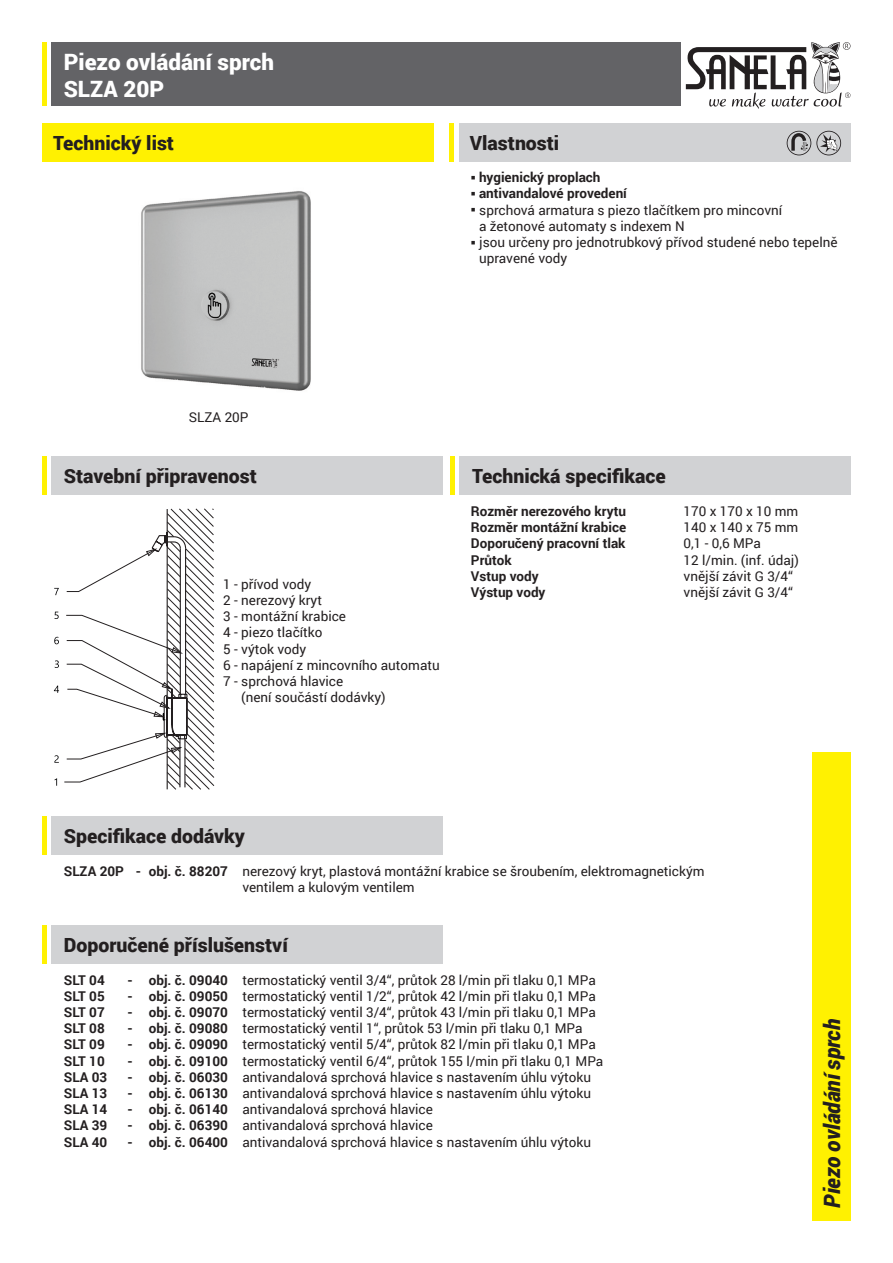
<style>
.page{position:relative;width:893px;height:1263px;background:#fff}
.page>*{position:absolute;margin:0;border:0;box-sizing:border-box;transform-origin:0 0}
.t1{font:900 22.5px "Roboto";color:#fff}
.t2{font:italic 900 22.5px "Roboto";letter-spacing:-.005em;color:#231f20;scale:.95 1}
.t3{font:900 19.5px "Roboto";color:#231f20}
.t4{font:13.5px "Roboto";color:#231f20}
.t5{font:700 13.5px "Roboto";color:#231f20}
.s1{font-weight:700}
</style>
<div class="page">
<div style="left:51px;top:43px;width:629px;height:63px;background:#636366"></div>
<div style="left:459px;top:123px;width:391px;height:39px;background:#d1d2d4"></div>
<div style="left:51px;top:456px;width:391px;height:38px;background:#d1d2d4"></div>
<div style="left:812px;top:752px;width:38px;height:468px;background:#fff101"></div>
<hr style="left:43px;top:43px;width:4px;height:63px;background:#fff101">
<hr style="left:43px;top:456px;width:4px;height:38px;background:#fff101">
<div style="left:459px;top:456px;width:391px;height:38px;background:#d1d2d4"></div>
<hr style="left:451px;top:456px;width:4px;height:38px;background:#fff101">
<hr style="left:450px;top:123px;width:4px;height:39px;background:#fff101">
<div style="left:51px;top:816px;width:391px;height:39px;background:#d1d2d4"></div>
<hr style="left:43px;top:816px;width:4px;height:39px;background:#fff101">
<div style="left:51px;top:925px;width:391px;height:38px;background:#d1d2d4"></div>
<hr style="left:43px;top:925px;width:4px;height:38px;background:#fff101">
<svg style="left:54px;top:508px;width:160px;height:282px"></svg>
<img style="left:141px;top:191px;width:170px;height:200px">
<svg style="left:686px;top:42px;width:164px;height:67px"></svg>
<svg style="left:787px;top:131px;width:54px;height:24px"></svg>
<div style="left:43px;top:123px;width:391px;height:39px;background:#fff101"></div>
<p class="t1" style="left:64px;top:46px;width:212px">Piezo ovládání sprch</p>
<p class="t1" style="left:64px;top:73px;width:102px">SLZA 20P</p>
<p class="t3" style="left:53px;top:129px;width:122px">Technický list</p>
<p class="t3" style="left:470px;top:129px;width:91px">Vlastnosti</p>
<p class="t5" style="left:471px;top:168px;width:131px">○ hygienický proplach</p>
<p class="t5" style="left:471px;top:184px;width:158px">○ antivandalové provedení</p>
<p class="t4" style="left:471px;top:200px;width:313px">○ sprchová armatura s piezo tlačítkem pro mincovní</p>
<p class="t4" style="left:479px;top:216px;width:207px">a žetonové automaty s indexem N</p>
<p class="t4" style="left:471px;top:233px;width:368px">○ jsou určeny pro jednotrubkový přívod studené nebo tepelně</p>
<p class="t4" style="left:479px;top:249px;width:90px">upravené vody</p>
<p class="t4" style="left:189px;top:408px;width:61px">SLZA 20P</p>
<p class="t3" style="left:64px;top:462px;width:194px">Stavební připravenost</p>
<p class="t4" style="left:223px;top:574px;width:89px">1 - přívod vody</p>
<p class="t4" style="left:223px;top:591px;width:100px">2 - nerezový kryt</p>
<p class="t4" style="left:223px;top:607px;width:124px">3 - montážní krabice</p>
<p class="t4" style="left:223px;top:623px;width:101px">4 - piezo tlačítko</p>
<p class="t4" style="left:223px;top:639px;width:85px">5 - výtok vody</p>
<p class="t4" style="left:223px;top:655px;width:218px">6 - napájení z mincovního automatu</p>
<p class="t4" style="left:223px;top:672px;width:122px">7 - sprchová hlavice</p>
<p class="t4" style="left:241px;top:688px;width:146px">(není součástí dodávky)</p>
<p class="t3" style="left:472px;top:462px;width:195px">Technická specifikace</p>
<p class="t5" style="left:471px;top:502px;width:157px">Rozměr nerezového krytu</p>
<p class="t4" style="left:684px;top:502px;width:116px">170 x 170 x 10 mm</p>
<p class="t5" style="left:471px;top:518px;width:157px">Rozměr montážní krabice</p>
<p class="t4" style="left:684px;top:518px;width:116px">140 x 140 x 75 mm</p>
<p class="t5" style="left:471px;top:534px;width:156px">Doporučený pracovní tlak</p>
<p class="t4" style="left:684px;top:534px;width:79px">0,1 - 0,6 MPa</p>
<p class="t5" style="left:471px;top:550px;width:42px">Průtok</p>
<p class="t4" style="left:684px;top:550px;width:117px">12 l/min. (inf. údaj)</p>
<p class="t5" style="left:471px;top:566px;width:69px">Vstup vody</p>
<p class="t4" style="left:684px;top:567px;width:111px">vnější závit G 3/4“</p>
<p class="t5" style="left:471px;top:583px;width:76px">Výstup vody</p>
<p class="t4" style="left:684px;top:583px;width:111px">vnější závit G 3/4“</p>
<p class="t3" style="left:64px;top:822px;width:183px">Specifikace dodávky</p>
<p class="t4" style="left:64px;top:862px;width:642px"><span class="s1">SLZA 20P - obj. č. 88207</span> nerezový kryt, plastová montážní krabice se šroubením, elektromagnetickým</p>
<p class="t4" style="left:242px;top:878px;width:174px">ventilem a kulovým ventilem</p>
<p class="t3" style="left:64px;top:931px;width:226px">Doporučené příslušenství</p>
<p class="t5" style="left:64px;top:970px;width:43px">SLT 04</p>
<p class="t4" style="left:128px;top:970px;width:470px"><span class="s1">- obj. č. 09040</span> termostatický ventil 3/4“, průtok 28 l/min při tlaku 0,1 MPa</p>
<p class="t5" style="left:64px;top:986px;width:43px">SLT 05</p>
<p class="t4" style="left:128px;top:986px;width:470px"><span class="s1">- obj. č. 09050</span> termostatický ventil 1/2“, průtok 42 l/min při tlaku 0,1 MPa</p>
<p class="t5" style="left:64px;top:1003px;width:43px">SLT 07</p>
<p class="t4" style="left:128px;top:1003px;width:470px"><span class="s1">- obj. č. 09070</span> termostatický ventil 3/4“, průtok 43 l/min při tlaku 0,1 MPa</p>
<p class="t5" style="left:64px;top:1019px;width:43px">SLT 08</p>
<p class="t4" style="left:128px;top:1019px;width:456px"><span class="s1">- obj. č. 09080</span> termostatický ventil 1“, průtok 53 l/min při tlaku 0,1 MPa</p>
<p class="t5" style="left:64px;top:1035px;width:43px">SLT 09</p>
<p class="t4" style="left:128px;top:1035px;width:470px"><span class="s1">- obj. č. 09090</span> termostatický ventil 5/4“, průtok 82 l/min při tlaku 0,1 MPa</p>
<p class="t5" style="left:64px;top:1051px;width:43px">SLT 10</p>
<p class="t4" style="left:128px;top:1051px;width:477px"><span class="s1">- obj. č. 09100</span> termostatický ventil 6/4“, průtok 155 l/min při tlaku 0,1 MPa</p>
<p class="t5" style="left:64px;top:1067px;width:45px">SLA 03</p>
<p class="t4" style="left:128px;top:1067px;width:465px"><span class="s1">- obj. č. 06030</span> antivandalová sprchová hlavice s nastavením úhlu výtoku</p>
<p class="t5" style="left:64px;top:1084px;width:45px">SLA 13</p>
<p class="t4" style="left:128px;top:1084px;width:465px"><span class="s1">- obj. č. 06130</span> antivandalová sprchová hlavice s nastavením úhlu výtoku</p>
<p class="t5" style="left:64px;top:1100px;width:45px">SLA 14</p>
<p class="t4" style="left:128px;top:1100px;width:307px"><span class="s1">- obj. č. 06140</span> antivandalová sprchová hlavice</p>
<p class="t5" style="left:64px;top:1116px;width:45px">SLA 39</p>
<p class="t4" style="left:128px;top:1116px;width:307px"><span class="s1">- obj. č. 06390</span> antivandalová sprchová hlavice</p>
<p class="t5" style="left:64px;top:1132px;width:45px">SLA 40</p>
<p class="t4" style="left:128px;top:1132px;width:465px"><span class="s1">- obj. č. 06400</span> antivandalová sprchová hlavice s nastavením úhlu výtoku</p>
<p class="t2" style="left:816px;top:1208px;width:200px;rotate:-90deg">Piezo ovládání sprch</p>
</div>
